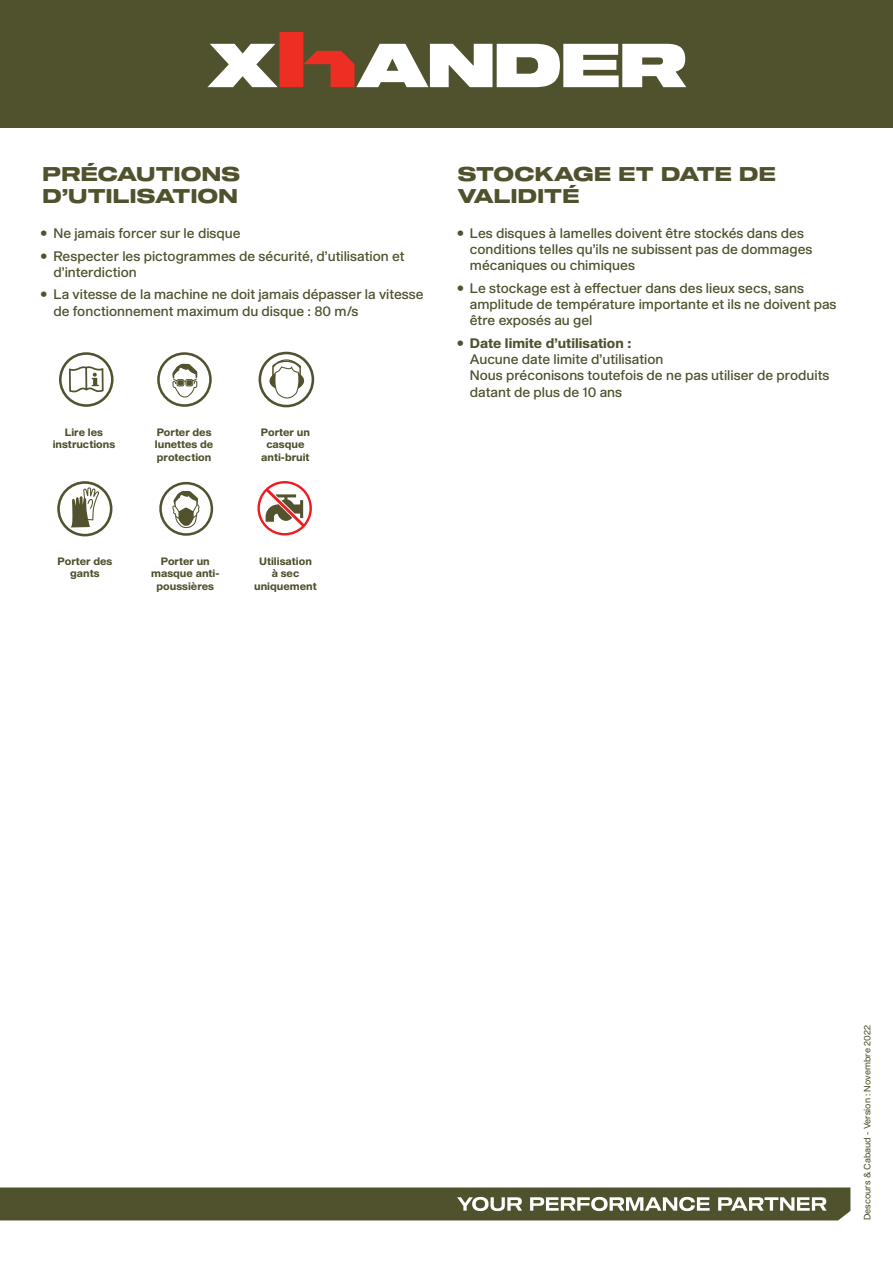
<style>
.page{position:relative;width:893px;height:1263px;background:#fff}
.page>*{position:absolute;margin:0;border:0;box-sizing:border-box;transform-origin:0 0}
.t1{font:19.65px "Myriad Pro";color:#231f20;scale:1.12 1}
.SsTitre{font:19.5px/22.5px "Shapiro 75 Heavy Extd";letter-spacing:.01em;color:#50512d}
.t2{font:15px/11.9px "Myriad Pro";color:#231f20;scale:1.12 1}
.t3{font:13.5px/16.2px "Shapiro 55 Middle";color:#50512d}
.Txt_courant{font:800 10.5px/12.6px "Shapiro 75";color:#50512d;text-align:center}
.Txt_courant-2{font:9px "Shapiro 45 Welter";color:#50512d}
.s1{font-family:"Shapiro 75";font-weight:800}
</style>
<div class="page">
<svg style="left:59px;top:352px;width:55px;height:55px"></svg>
<svg style="left:157px;top:352px;width:55px;height:55px"></svg>
<svg style="left:258px;top:351px;width:56px;height:57px"></svg>
<svg style="left:57px;top:481px;width:56px;height:55px"></svg>
<svg style="left:159px;top:482px;width:54px;height:54px"></svg>
<svg style="left:257px;top:481px;width:55px;height:54px"></svg>
<svg style="left:0;top:1187px;width:850px;height:33px;background:#626343"></svg>
<div style="left:0;top:0;width:893px;height:128px;background:#50512d"></div>
<svg style="left:207px;top:32px;width:479px;height:55px"></svg>
<p class="SsTitre" style="left:43px;top:164px;width:199px">PRÉCAUTIONS<br>D’UTILISATION</p>
<p class="t3" style="left:41px;top:226px;width:201px">• Ne jamais forcer sur le disque</p>
<p class="t3" style="left:53px;top:248px;width:353px;text-indent:-13px">• Respecter les pictogrammes de sécurité, d’utilisation et d’interdiction</p>
<p class="t3" style="left:53px;top:287px;width:372px;text-indent:-13px">• La vitesse de la machine ne doit jamais dépasser la vitesse de fonctionnement maximum du disque : 80 m/s</p>
<p class="Txt_courant" style="left:53px;top:426px;width:64px">Lire les instructions</p>
<p class="Txt_courant" style="left:261px;top:426px;width:50px">Porter un casque anti-bruit</p>
<p class="Txt_courant" style="left:155px;top:426px;width:60px;text-align:left">Porter des lunettes de protection</p>
<p class="SsTitre" style="left:458px;top:164px;width:320px">STOCKAGE ET DATE DE<br>VALIDITÉ</p>
<p class="t3" style="left:470px;top:226px;width:344px;text-indent:-13px">• Les disques à lamelles doivent être stockés dans des conditions telles qu’ils ne subissent pas de dommages mécaniques ou chimiques</p>
<p class="t3" style="left:470px;top:281px;width:368px;text-indent:-13px">• Le stockage est à effectuer dans des lieux secs, sans amplitude de température importante et ils ne doivent pas être exposés au gel</p>
<p class="t3" style="left:470px;top:336px;width:361px;text-indent:-13px"><span class="s1">• Date limite d’utilisation :<br></span>Aucune date limite d’utilisation<br>Nous préconisons toutefois de ne pas utiliser de produits datant de plus de 10 ans</p>
<p class="t2" style="left:608px;top:357px;width:16px">Fe<br>S</p>
<p class="t1" style="left:789px;top:368px;width:34px">SSS</p>
<p class="Txt_courant" style="left:58px;top:555px;width:56px">Porter des gants</p>
<p class="Txt_courant" style="left:254px;top:555px;width:64px">Utilisation<br>à sec uniquement</p>
<p class="Txt_courant" style="left:151px;top:555px;width:70px">Porter un masque anti&shy;poussières</p>
<p class="Txt_courant-2" style="left:861px;top:1220px;width:197px;rotate:-90deg">Descours &amp; Cabaud - Version : Novembre 2022</p>
</div>
